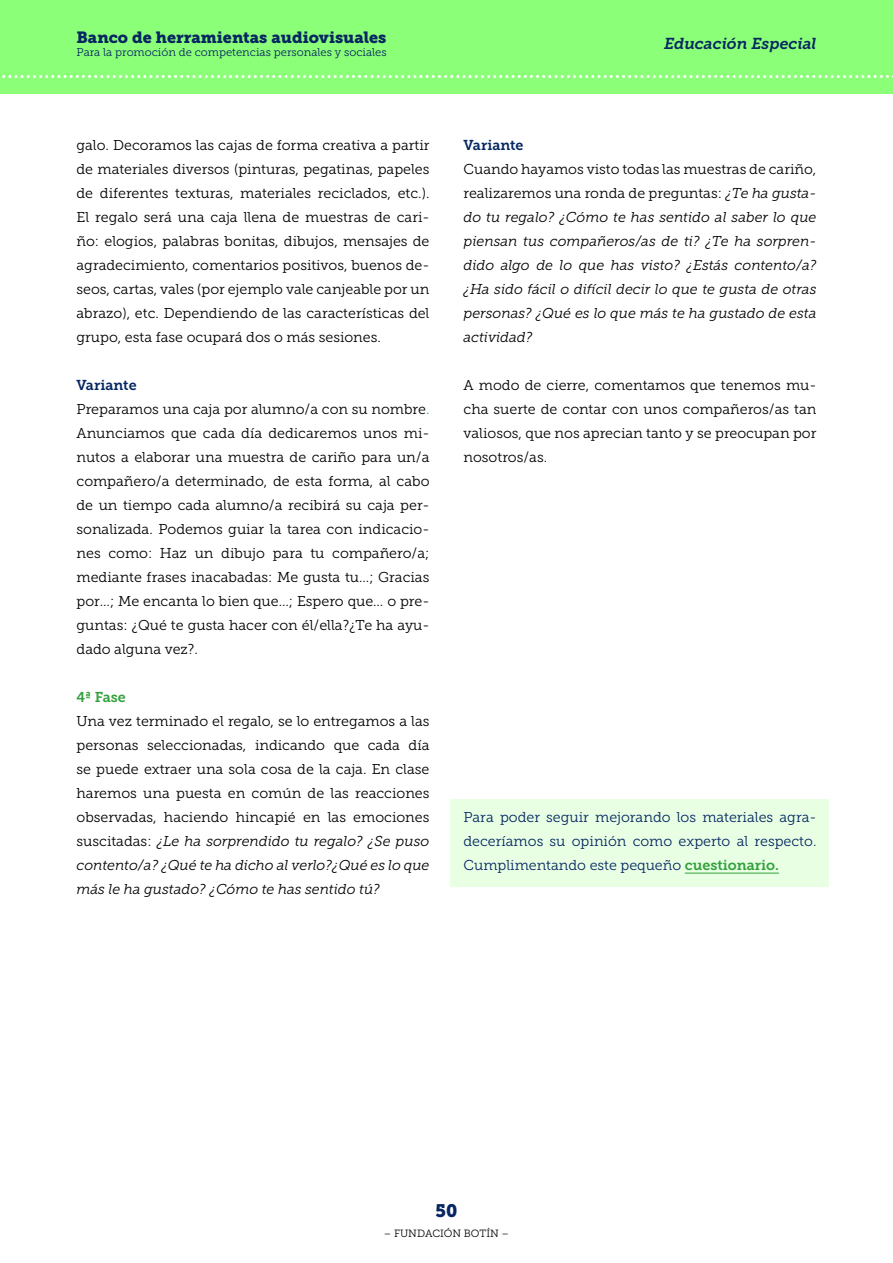
<style>
.page{position:relative;width:893px;height:1263px;background:#fff}
.page>*{position:absolute;margin:0;border:0;box-sizing:border-box;transform-origin:0 0}
.t1{font:18px "Museo Slab 900";color:#052661}
.t2{font:16.2px "Museo Slab 900";color:#052661}
.t3{font:italic 15.75px "Museo Slab 700";color:#052661}
.t4{font:14.25px/24px "Museo Slab 300";color:#000;text-align:justify}
.t5{font:italic 14.25px/24px "Museo Slab 300";color:#000;text-align:justify}
.t6{font:14.25px/24px "Museo Slab 300";color:#052661;text-align:justify}
.t7{font:14.25px "Museo Slab 700";color:#052661}
.t8{font:14.25px "Museo Slab 700";color:#32a13b}
.t9{font:11.25px "Museo Slab 300";color:#052661}
.t10{font:10.5px "Museo Slab 300";color:#000}
.s1{color:#00b050}
.s2{font-style:italic}
.s3{font-style:normal}
.s4{font-family:"Museo Slab 700";color:#32a13b}
</style>
<div class="page">
<div style="left:0;top:0;width:893px;height:94px;background:#8cff78"></div>
<svg style="left:2px;top:75px;width:891px;height:3px"></svg>
<div style="left:451px;top:799px;width:378px;height:87px;background:#e8ffe4"></div>
<hr style="left:685px;top:873px;width:94px;height:1px;background:#32a13b">
<p class="t2" style="left:77px;top:28px;width:311px">Banco de herramientas audiovisuales</p>
<p class="t9" style="left:77px;top:46px;width:312px">Para la promoción de competencias personales y sociales</p>
<p class="t4" style="left:77px;top:133px;width:354px">galo. Decoramos las cajas de forma creativa a partir de materiales diversos (pinturas, pegatinas, papeles de diferentes texturas, materiales reciclados, etc.).<br>El regalo será una caja llena de muestras de cari&shy;ño: elogios, palabras bonitas, dibujos, mensajes de agradecimiento, comentarios positivos, buenos de&shy;seos, cartas, vales (por ejemplo vale canjeable por un abrazo), etc. Dependiendo de las características del grupo, esta fase ocupará dos o más sesiones.</p>
<p class="t7" style="left:77px;top:377px;width:62px">Variante</p>
<p class="t4" style="left:77px;top:397px;width:354px">Preparamos una caja por alumno/a con su nombre<span class="s1">.<br></span>Anunciamos que cada día dedicaremos unos mi&shy;nutos a elaborar una muestra de cariño para un/a compañero/a determinado, de esta forma, al cabo de un tiempo cada alumno/a recibirá su caja per&shy;sonalizada. Podemos guiar la tarea con indicacio&shy;nes como: Haz un dibujo para tu compañero/a; mediante frases inacabadas: Me gusta tu…; Gracias por…; Me encanta lo bien que…; Espero que… o pre&shy;guntas: ¿Qué te gusta hacer con él/ella?¿Te ha ayu&shy;dado alguna vez?.</p>
<p class="t8" style="left:77px;top:689px;width:51px">4ª Fase</p>
<p class="t4" style="left:77px;top:709px;width:354px">Una vez terminado el regalo, se lo entregamos a las personas seleccionadas, indicando que cada día se puede extraer una sola cosa de la caja. En clase haremos una puesta en común de las reacciones observadas, haciendo hincapié en las emociones suscitadas: <span class="s2">¿Le ha sorprendido tu regalo? ¿Se puso contento/a? ¿Qué te ha dicho al verlo?¿Qué es lo que más le ha gustado? ¿Cómo te has sentido tú?</span></p>
<p class="t3" style="left:664px;top:34px;width:154px">Educación Especial</p>
<p class="t7" style="left:463px;top:137px;width:62px">Variante</p>
<p class="t5" style="left:463px;top:157px;width:354px"><span class="s3">Cuando hayamos visto todas las muestras de cariño, realizaremos una ronda de preguntas:</span> ¿Te ha gusta&shy;do tu regalo? ¿Cómo te has sentido al saber lo que piensan tus compañeros/as de ti? ¿Te ha sorpren&shy;dido algo de lo que has visto? ¿Estás contento/a? ¿Ha sido fácil o difícil decir lo que te gusta de otras personas? ¿Qué es lo que más te ha gustado de esta actividad?</p>
<p class="t4" style="left:463px;top:373px;width:354px">A modo de cierre, comentamos que tenemos mu&shy;cha suerte de contar con unos compañeros/as tan valiosos, que nos aprecian tanto y se preocupan por nosotros/as.</p>
<p class="t6" style="left:463px;top:805px;width:354px">Para poder seguir mejorando los materiales agra&shy;deceríamos su opinión como experto al respecto.<br>Cumplimentando este pequeño <span class="s4">cuestionario.</span></p>
<p class="t1" style="left:435px;top:1201px;width:23px">50</p>
<p class="t10" style="left:384px;top:1227px;width:127px">– FUNDACIÓN BOTÍN –</p>
</div>
